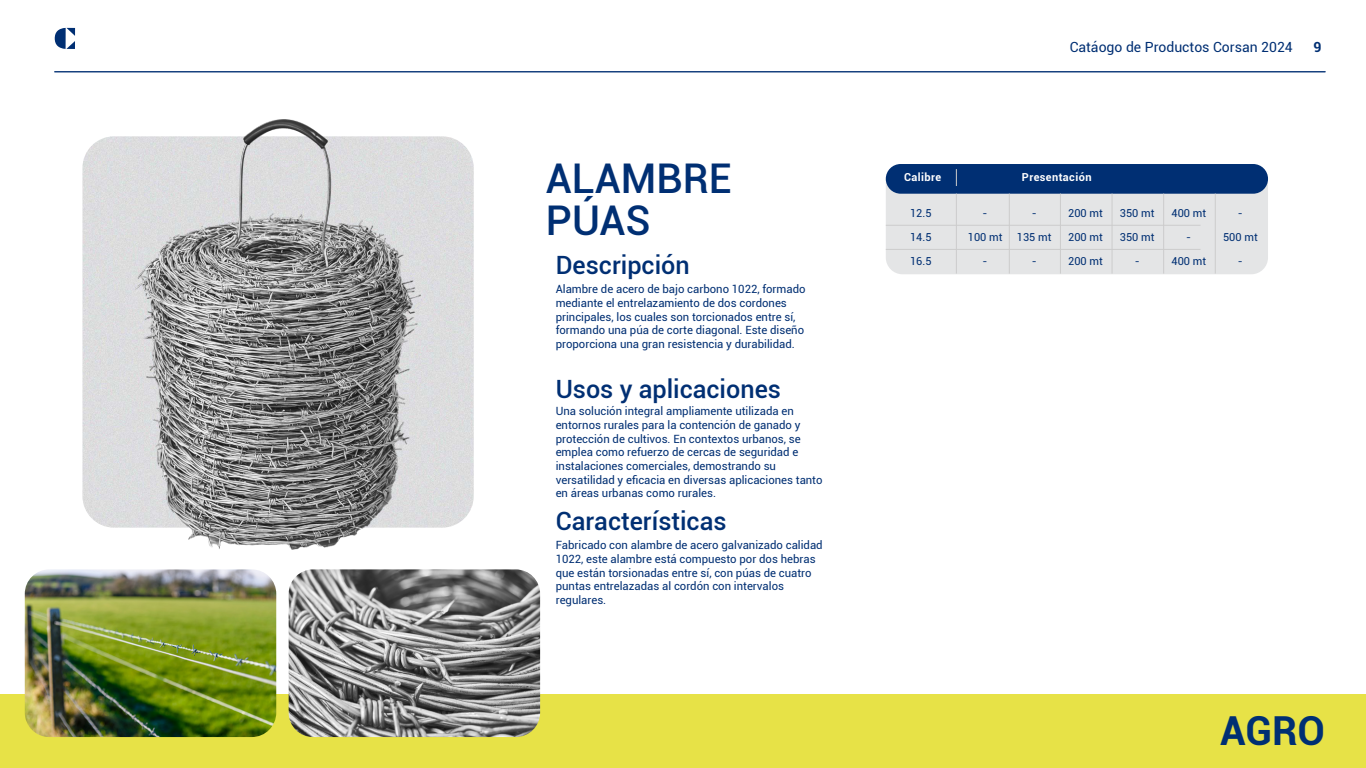
<style>
.page{position:relative;width:1366px;height:768px;background:#fff}
.page>*{position:absolute;margin:0;border:0;box-sizing:border-box;transform-origin:0 0}
.t1{font:500 41px/42px "Roboto";color:#002f73}
.t2{font:700 40px "Roboto";color:#002f73}
.t3{font:500 25.2px "Roboto";color:#002f73}
.t4{font:14px "Roboto";color:#002f73}
.t5{font:700 14px "Roboto";color:#002f73}
.t6{font:11.4px/13.6px "Roboto";color:#002f73}
.t7{font:11px/24.1px "Roboto";color:#002f73;text-align:center}
.t8{font:700 11px "Roboto";letter-spacing:.04em;color:#fff}
</style>
<div class="page">
<hr style="left:55px;top:71px;width:1270px;height:1px;background:#002f73">
<svg style="left:55px;top:28px;width:20px;height:21px"></svg>
<div style="left:82px;top:136px;width:392px;height:392px;background:#dcddde"></div>
<div style="left:886px;top:164px;width:382px;height:110px;background:#e4e5e6;border-radius:17px"></div>
<div style="left:886px;top:164px;width:382px;height:30px;background:#002f73;border-radius:15px"></div>
<hr style="left:886px;top:225px;width:315px;height:1px;background:#ccc">
<svg style="left:956px;top:169px;width:1px;height:17px"></svg>
<hr style="left:886px;top:249px;width:315px;height:1px;background:#ccc">
<hr style="left:956px;top:194px;width:1px;height:80px;background:#ccc">
<hr style="left:1009px;top:194px;width:1px;height:80px;background:#ccc">
<hr style="left:1060px;top:194px;width:1px;height:80px;background:#ccc">
<hr style="left:1112px;top:194px;width:1px;height:80px;background:#ccc">
<hr style="left:1163px;top:194px;width:1px;height:80px;background:#ccc">
<hr style="left:1215px;top:194px;width:1px;height:80px;background:#ccc">
<img style="left:136px;top:119px;width:284px;height:431px">
<div style="left:0;top:695px;width:1366px;height:73px;background:#e7e247"></div>
<img style="left:25px;top:569px;width:251px;height:168px">
<img style="left:289px;top:569px;width:251px;height:168px">
<h1 class="t1" style="left:546px;top:156px;width:187px">ALAMBRE<br>PÚAS</h1>
<h3 class="t3" style="left:556px;top:248px;width:136px">Descripción</h3>
<p class="t6" style="left:556px;top:282px;width:251px">Alambre de acero de bajo carbono 1022, formado mediante el entrelazamiento de dos cordones principales, los cuales son torcionados entre sí, formando una púa de corte diagonal. Este diseño proporciona una gran resistencia y durabilidad.</p>
<h3 class="t3" style="left:556px;top:372px;width:227px">Usos y aplicaciones</h3>
<p class="t6" style="left:556px;top:404px;width:268px">Una solución integral ampliamente utilizada en entornos rurales para la contención de ganado y protección de cultivos. En contextos urbanos, se emplea como refuerzo de cercas de seguridad e instalaciones comerciales, demostrando su versatilidad y eficacia en diversas aplicaciones tanto en áreas urbanas como rurales.</p>
<h3 class="t3" style="left:556px;top:504px;width:172px">Características</h3>
<p class="t6" style="left:556px;top:538px;width:268px">Fabricado con alambre de acero galvanizado calidad 1022, este alambre está compuesto por dos hebras que están torsionadas entre sí, con púas de cuatro puntas entrelazadas al cordón con intervalos regulares.</p>
<p class="t4" style="left:1070px;top:37px;width:225px">Catáogo de Productos Corsan 2024</p>
<p class="t5" style="left:1314px;top:37px;width:10px">9</p>
<p class="t8" style="left:904px;top:169px;width:39px">Calibre</p>
<p class="t8" style="left:1022px;top:169px;width:71px">Presentación</p>
<p class="t7" style="left:910px;top:200px;width:23px">12.5</p>
<p class="t7" style="left:983px;top:200px;width:6px">-</p>
<p class="t7" style="left:910px;top:224px;width:23px">14.5</p>
<p class="t7" style="left:968px;top:224px;width:36px">100 mt</p>
<p class="t7" style="left:910px;top:248px;width:23px">16.5</p>
<p class="t7" style="left:983px;top:248px;width:6px">-</p>
<p class="t7" style="left:1068px;top:200px;width:36px;text-align:justify">200 mt 200 mt 200 mt</p>
<p class="t7" style="left:1017px;top:200px;width:36px">-<br>135 mt -</p>
<p class="t7" style="left:1120px;top:200px;width:36px">350 mt<br>350 mt -</p>
<p class="t7" style="left:1171px;top:200px;width:36px">400 mt -<br>400 mt</p>
<p class="t7" style="left:1223px;top:200px;width:36px">-<br>500 mt -</p>
<h2 class="t2" style="left:1220px;top:703px;width:106px">AGRO</h2>
</div>
